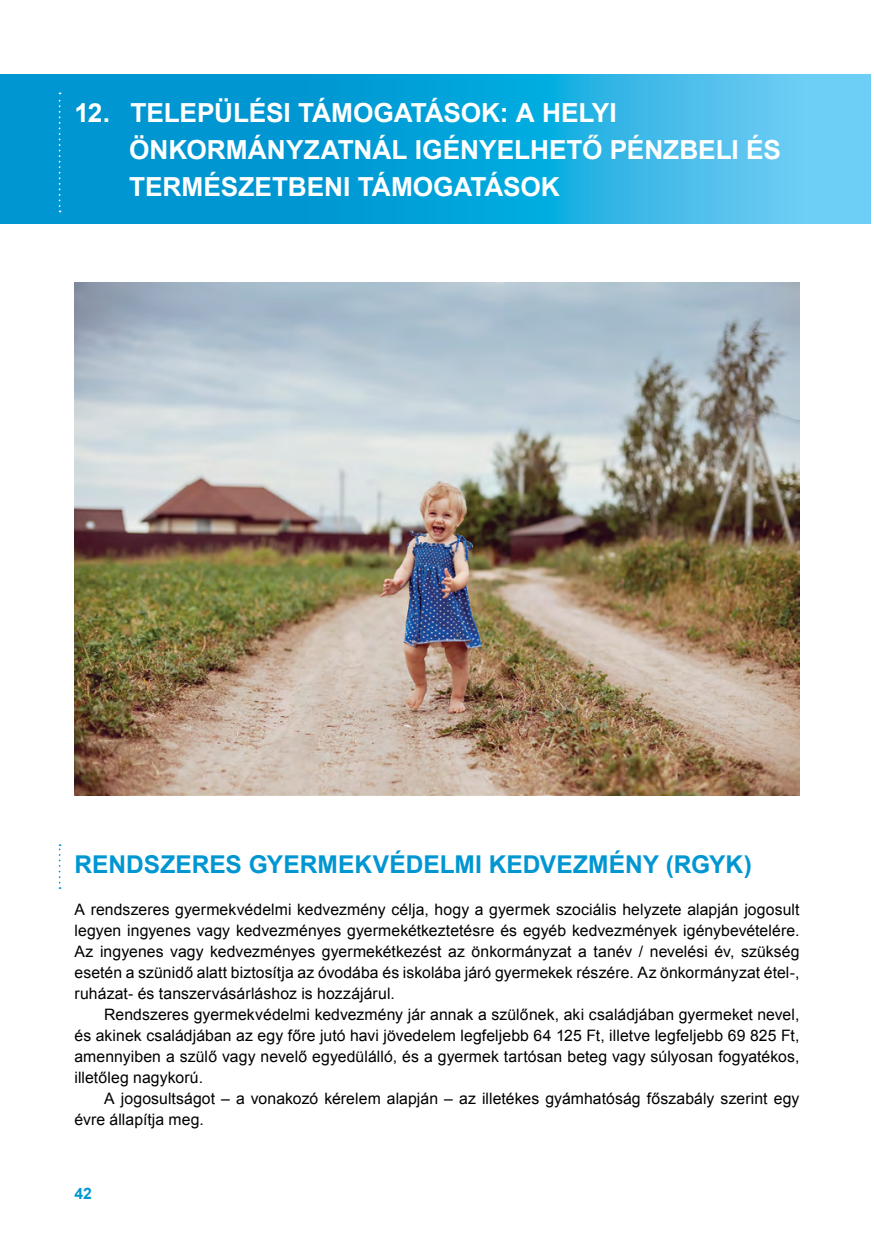
<style>
.page{position:relative;width:874px;height:1241px;background:#fff}
.page>*{position:absolute;margin:0;border:0;box-sizing:border-box;transform-origin:0 0}
.t1{font:700 26.25px/36.8px "Arial";letter-spacing:-.005em;color:#fff}
.t2{font:700 24.5px "Arial";color:#0096d2}
.t3{font:15.75px/21px "Arial";letter-spacing:.005em;color:#000;text-align:justify}
.t4{font:700 15.75px "Arial";color:#0096d2}
</style>
<div class="page">
<svg style="left:0;top:74px;width:870px;height:149px;background:#1ca9dd"></svg>
<svg style="left:59px;top:92px;width:2px;height:120px"></svg>
<svg style="left:59px;top:844px;width:2px;height:44px"></svg>
<img style="left:74px;top:282px;width:725px;height:513px">
<h1 class="t1" style="left:129px;top:96px;width:653px;text-indent:-55px">12. TELEPÜLÉSI TÁMOGATÁSOK: A HELYI<br>ÖNKORMÁNYZATNÁL IGÉNYELHETŐ PÉNZBELI ÉS<br>TERMÉSZETBENI TÁMOGATÁSOK</h1>
<h2 class="t2" style="left:74px;top:848px;width:678px">RENDSZERES GYERMEKVÉDELMI KEDVEZMÉNY (RGYK)</h2>
<p class="t3" style="left:74px;top:899px;width:726px">A rendszeres gyermekvédelmi kedvezmény célja, hogy a gyermek szociális helyzete alapján jogosult legyen ingyenes vagy kedvezményes gyermekétkeztetésre és egyéb kedvezmények igénybevételére.<br>Az ingyenes vagy kedvezmé nyes gyermekétkezést az önkormányzat a tanév / nevelési év, szükség esetén a szünidő alatt biztosítja az óvodába és iskolába járó gyermekek részére. Az önkormányzat étel-, ruházat- és tanszervásá rláshoz is hozzájá rul.</p>
<p class="t3" style="left:74px;top:1004px;width:726px;text-indent:30px">Rendszeres gyermekvédelmi kedvezmény jár annak a szülőnek, aki családjában gyermeket nevel, és akinek családjában az egy főre jutó havi jövedelem legfeljebb 64 125 Ft, illetve legfeljebb 69 825 Ft, amennyiben a szülő vagy nevelő egyedülálló, és a gyermek tartósan beteg vagy súlyosan fogyatékos, illetőleg nagykorú.</p>
<p class="t3" style="left:74px;top:1087px;width:726px;text-indent:30px">A jogosultságot – a vonakozó kérelem alapján – az illetékes gyámhatóság főszabály szerint egy évre állapítja meg.</p>
<p class="t4" style="left:74px;top:1182px;width:19px">42</p>
</div>
